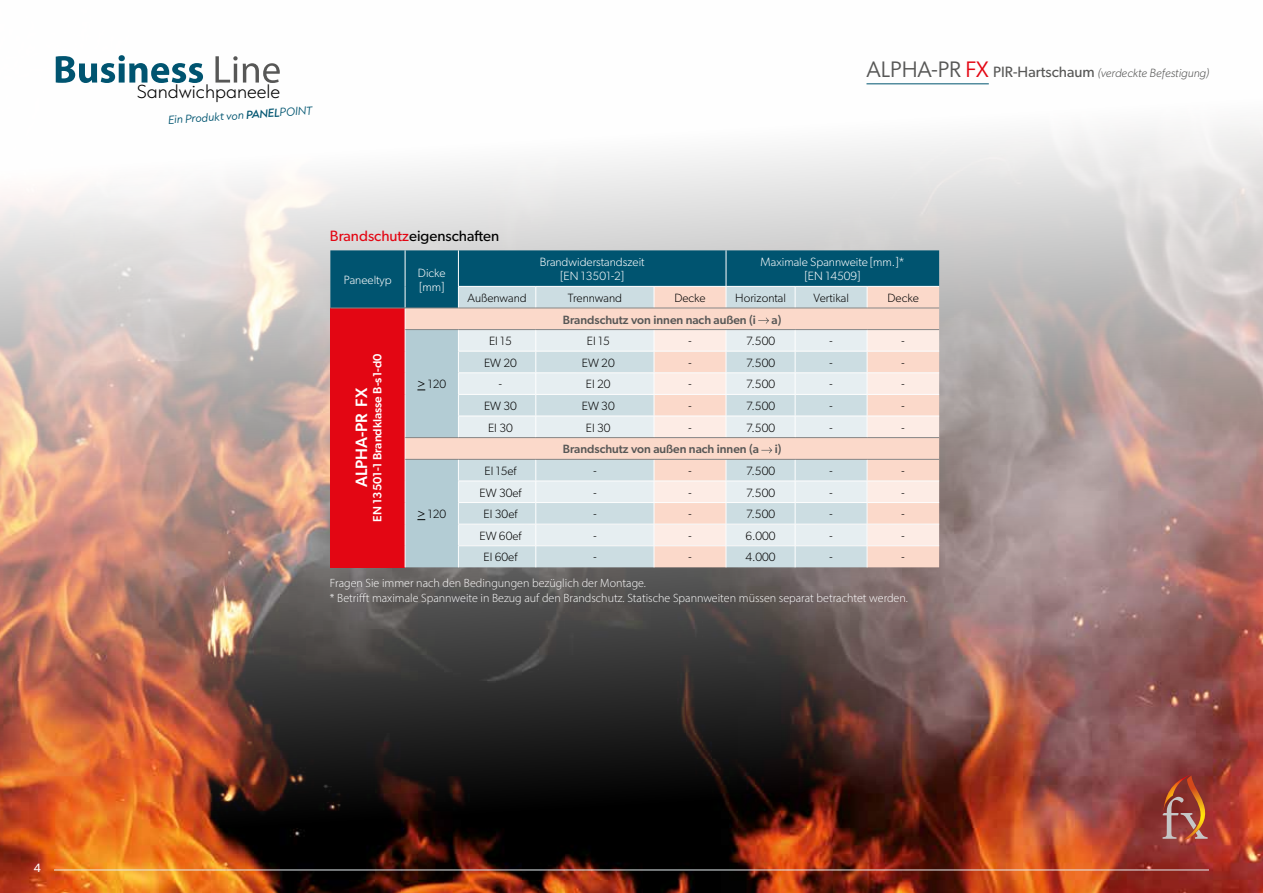
<style>
.page{position:relative;width:1263px;height:893px;background:#fff}
.page>*{position:absolute;margin:0;border:0;box-sizing:border-box;transform-origin:0 0}
.t1{font:500 16.5px "Gibson";color:#fff}
.t2{font:200 15.9px "Capitana";color:#000}
.t3{font:15px "Gibson";color:#000}
.t4{font:300 12px "Gibson";color:#000}
.t5{font:300 12px/14.4px "Myriad Pro";color:#fff}
.t6{font:300 12px/14.4px "Gibson";color:#fff;text-align:center}
.t7{font:500 12px "Gibson";color:#575756}
.t8{font:italic 300 12px "Gibson";color:#575756}
.t9{font:500 12px "Gibson";color:#fff}
.t10{font:12px "Gibson";color:#fff}
.t11{font:italic 300 9.9px "Capitana";color:#005470}
.s1{font-weight:500}
.s2{font-weight:400;font-style:normal;font-size:22.5px}
.s3{font-weight:400;font-style:normal;font-size:22.5px;color:#e30613}
.s4{font-weight:400;font-style:normal;font-size:15px}
.s5{color:#e30613}
.s6{font-weight:400}
</style>
<div class="page">
<img style="left:0;top:56px;width:1263px;height:837px">
<hr style="left:866px;top:83px;width:123px;height:1px;background:#005470">
<svg style="left:330px;top:250px;width:609px;height:317px;background:#c5b8bb"></svg>
<hr style="left:54px;top:870px;width:1155px;height:1px;background:#e6eef1">
<svg style="left:1162px;top:775px;width:62px;height:65px;background:#a14b3c"></svg>
<svg style="left:56px;top:55px;width:147px;height:28px"></svg>
<svg style="left:215px;top:56px;width:65px;height:27px"></svg>
<h2 class="t2" style="left:137px;top:80px;width:145px">Sandwichpaneele</h2>
<p class="t11" style="left:168px;top:113px;width:146px;rotate:-4deg">Ein Produkt von <span class="s1">PANEL</span>POINT</p>
<p class="t8" style="left:866px;top:66px;width:344px"><span class="s2">ALPHA-PR</span> <span class="s3">FX</span> <span class="s4">PIR-Hartschaum</span> (verdeckte Befestigung)</p>
<p class="t3" style="left:330px;top:227px;width:171px"><span class="s5">Brandschutz</span>eigenschaften</p>
<p class="t6" style="left:344px;top:272px;width:50px">Paneeltyp</p>
<p class="t6" style="left:418px;top:265px;width:29px;text-align:left">Dicke [mm]</p>
<p class="t6" style="left:540px;top:254px;width:106px">Brandwiderstandszeit [EN 13501-2]</p>
<p class="t6" style="left:760px;top:254px;width:146px">Maximale Spannweite [mm.]* [EN 14509]</p>
<p class="t4" style="left:467px;top:291px;width:61px">Außenwand</p>
<p class="t4" style="left:568px;top:291px;width:56px">Trennwand</p>
<p class="t4" style="left:674px;top:291px;width:33px">Decke</p>
<p class="t4" style="left:735px;top:291px;width:52px">Horizontal</p>
<p class="t4" style="left:813px;top:291px;width:37px">Vertikal</p>
<p class="t4" style="left:887px;top:291px;width:33px">Decke</p>
<p class="t9" style="left:370px;top:522px;width:170px;rotate:-90deg">EN 13501-1 Brandklasse B-s1-d0</p>
<h1 class="t1" style="left:351px;top:487px;width:100px;rotate:-90deg">ALPHA-PR FX</h1>
<p class="t4" style="left:417px;top:377px;width:30px"><span class="s6">&gt;</span> 120</p>
<p class="t4" style="left:417px;top:507px;width:30px"><span class="s6">&gt;</span> 120</p>
<p class="t7" style="left:563px;top:312px;width:195px">Brandschutz von innen nach außen (i</p>
<p class="t7" style="left:771px;top:312px;width:11px">a)</p>
<p class="t4" style="left:489px;top:334px;width:24px">EI 15</p>
<p class="t4" style="left:587px;top:334px;width:24px">EI 15</p>
<p class="t4" style="left:688px;top:334px;width:5px">-</p>
<p class="t4" style="left:746px;top:334px;width:31px">7.500</p>
<p class="t4" style="left:829px;top:334px;width:5px">-</p>
<p class="t4" style="left:901px;top:334px;width:5px">-</p>
<p class="t4" style="left:484px;top:355px;width:34px">EW 20</p>
<p class="t4" style="left:582px;top:355px;width:34px">EW 20</p>
<p class="t4" style="left:688px;top:355px;width:5px">-</p>
<p class="t4" style="left:746px;top:355px;width:31px">7.500</p>
<p class="t4" style="left:829px;top:355px;width:5px">-</p>
<p class="t4" style="left:901px;top:355px;width:5px">-</p>
<p class="t4" style="left:499px;top:377px;width:5px">-</p>
<p class="t4" style="left:586px;top:377px;width:26px">EI 20</p>
<p class="t4" style="left:688px;top:377px;width:5px">-</p>
<p class="t4" style="left:746px;top:377px;width:31px">7.500</p>
<p class="t4" style="left:829px;top:377px;width:5px">-</p>
<p class="t4" style="left:901px;top:377px;width:5px">-</p>
<p class="t4" style="left:484px;top:399px;width:34px">EW 30</p>
<p class="t4" style="left:582px;top:399px;width:34px">EW 30</p>
<p class="t4" style="left:688px;top:399px;width:5px">-</p>
<p class="t4" style="left:746px;top:399px;width:31px">7.500</p>
<p class="t4" style="left:829px;top:399px;width:5px">-</p>
<p class="t4" style="left:901px;top:399px;width:5px">-</p>
<p class="t4" style="left:488px;top:420px;width:26px">EI 30</p>
<p class="t4" style="left:586px;top:420px;width:26px">EI 30</p>
<p class="t4" style="left:688px;top:420px;width:5px">-</p>
<p class="t4" style="left:746px;top:420px;width:31px">7.500</p>
<p class="t4" style="left:829px;top:420px;width:5px">-</p>
<p class="t4" style="left:901px;top:420px;width:5px">-</p>
<p class="t7" style="left:563px;top:442px;width:198px">Brandschutz von außen nach innen (a</p>
<p class="t7" style="left:775px;top:442px;width:8px">i)</p>
<p class="t4" style="left:484px;top:464px;width:33px">EI 15ef</p>
<p class="t4" style="left:593px;top:464px;width:5px">-</p>
<p class="t4" style="left:688px;top:464px;width:5px">-</p>
<p class="t4" style="left:746px;top:464px;width:31px">7.500</p>
<p class="t4" style="left:829px;top:464px;width:5px">-</p>
<p class="t4" style="left:901px;top:464px;width:5px">-</p>
<p class="t4" style="left:479px;top:485px;width:43px">EW 30ef</p>
<p class="t4" style="left:593px;top:485px;width:5px">-</p>
<p class="t4" style="left:688px;top:485px;width:5px">-</p>
<p class="t4" style="left:746px;top:485px;width:31px">7.500</p>
<p class="t4" style="left:829px;top:485px;width:5px">-</p>
<p class="t4" style="left:901px;top:485px;width:5px">-</p>
<p class="t4" style="left:484px;top:507px;width:35px">EI 30ef</p>
<p class="t4" style="left:593px;top:507px;width:5px">-</p>
<p class="t4" style="left:688px;top:507px;width:5px">-</p>
<p class="t4" style="left:746px;top:507px;width:31px">7.500</p>
<p class="t4" style="left:829px;top:507px;width:5px">-</p>
<p class="t4" style="left:901px;top:507px;width:5px">-</p>
<p class="t4" style="left:479px;top:528px;width:43px">EW 60ef</p>
<p class="t4" style="left:593px;top:528px;width:5px">-</p>
<p class="t4" style="left:688px;top:528px;width:5px">-</p>
<p class="t4" style="left:745px;top:528px;width:32px">6.000</p>
<p class="t4" style="left:829px;top:528px;width:5px">-</p>
<p class="t4" style="left:901px;top:528px;width:5px">-</p>
<p class="t4" style="left:484px;top:550px;width:35px">EI 60ef</p>
<p class="t4" style="left:593px;top:550px;width:5px">-</p>
<p class="t4" style="left:688px;top:550px;width:5px">-</p>
<p class="t4" style="left:745px;top:550px;width:32px">4.000</p>
<p class="t4" style="left:829px;top:550px;width:5px">-</p>
<p class="t4" style="left:901px;top:550px;width:5px">-</p>
<p class="t5" style="left:330px;top:576px;width:579px">Fragen Sie immer nach den Bedingungen bezüglich der Montage.<br>* Betrifft maximale Spannweite in Bezug auf den Brandschutz. Statische Spannweiten müssen separat betrachtet werden.</p>
<p class="t10" style="left:34px;top:860px;width:9px">4</p>
</div>
